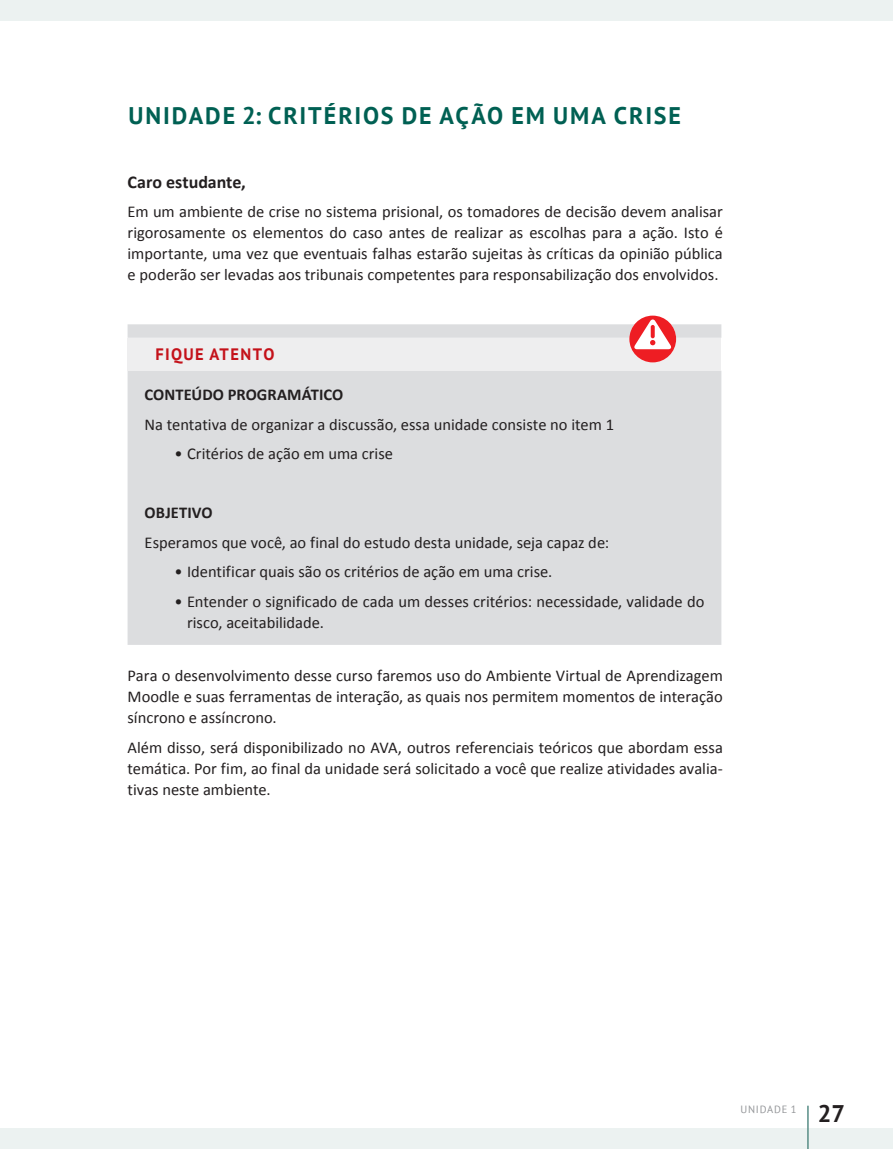
<style>
.page{position:relative;width:893px;height:1149px;background:#fff}
.page>*{position:absolute;margin:0;border:0;box-sizing:border-box;transform-origin:0 0}
.Titulo_1{font:700 24px "PT Sans";letter-spacing:.075em;color:#006053}
.t1{font:700 24px "PT Sans";color:#231f20}
.texto_base{font:700 18px "Calibri";color:#231f20}
.texto_base-2{font:16.5px/21px "Calibri";color:#231f20;text-align:justify}
.texto_base-3{font:700 16.5px "Calibri";letter-spacing:.005em;color:#231f20}
.objetivos{font:700 16.5px "PT Sans";letter-spacing:.08em;color:#c4121a}
.t2{font:10.5px "PT Sans";letter-spacing:.08em;color:#939598}
</style>
<div class="page">
<div style="left:0;top:0;width:893px;height:21px;background:#ecf2f1"></div>
<div style="left:0;top:1127px;width:893px;height:21px;background:#ecf2f1"></div>
<hr style="left:807px;top:1105px;width:2px;height:43px;background:#578d86">
<hr style="left:0;top:0;width:1px;height:1148px;background:#a2bbb8">
<div style="left:128px;top:324px;width:593px;height:320px;background:#dcdddf"></div>
<div style="left:128px;top:337px;width:593px;height:33px;background:#eeeeef"></div>
<svg style="left:629px;top:315px;width:47px;height:47px"></svg>
<p class="Titulo_1" style="left:129px;top:100px;width:554px">UNIDADE 2: CRITÉRIOS DE AÇÃO EM UMA CRISE</p>
<p class="texto_base" style="left:128px;top:170px;width:120px">Caro estudante,</p>
<p class="texto_base-2" style="left:128px;top:201px;width:597px">Em um ambiente de crise no sistema prisional, os tomadores de decisão devem analisar rigorosamente os elementos do caso antes de realizar as escolhas para a ação. Isto é importante, uma vez que eventuais falhas estarão sujeitas às críticas da opinião pública e poderão ser levadas aos tribunais competentes para responsabilização dos envolvidos.</p>
<p class="objetivos" style="left:155px;top:343px;width:121px">FIQUE ATENTO</p>
<p class="texto_base-3" style="left:145px;top:384px;width:200px">CONTEÚDO PROGRAMÁTICO</p>
<p class="texto_base-2" style="left:145px;top:413px;width:471px">Na tentativa de organizar a discussão, essa unidade consiste no item 1</p>
<p class="texto_base-2" style="left:174px;top:443px;width:220px">• Critérios de ação em uma crise</p>
<p class="texto_base-3" style="left:145px;top:502px;width:69px">OBJETIVO</p>
<p class="texto_base-2" style="left:145px;top:531px;width:466px">Esperamos que você, ao final do estudo desta unidade, seja capaz de:</p>
<p class="texto_base-2" style="left:174px;top:561px;width:379px">• Identificar quais são os critérios de ação em uma crise.</p>
<p class="texto_base-2" style="left:187px;top:590px;width:519px;text-indent:-13px">• Entender o significado de cada um desses critérios: necessidade, validade do risco, aceitabilidade.</p>
<p class="texto_base-2" style="left:128px;top:665px;width:597px">Para o desenvolvimento desse curso faremos uso do Ambiente Virtual de Aprendizagem Moodle e suas ferramentas de interação, as quais nos permitem momentos de interação síncrono e assíncrono.</p>
<p class="texto_base-2" style="left:128px;top:736px;width:597px">Além disso, será disponibilizado no AVA, outros referenciais teóricos que abordam essa temática. Por fim, ao final da unidade será solicitado a você que realize atividades avalia&shy;tivas neste ambiente.</p>
<p class="t2" style="left:740px;top:1102px;width:58px">UNIDADE 1</p>
<h1 class="t1" style="left:818px;top:1097px;width:29px">27</h1>
</div>
